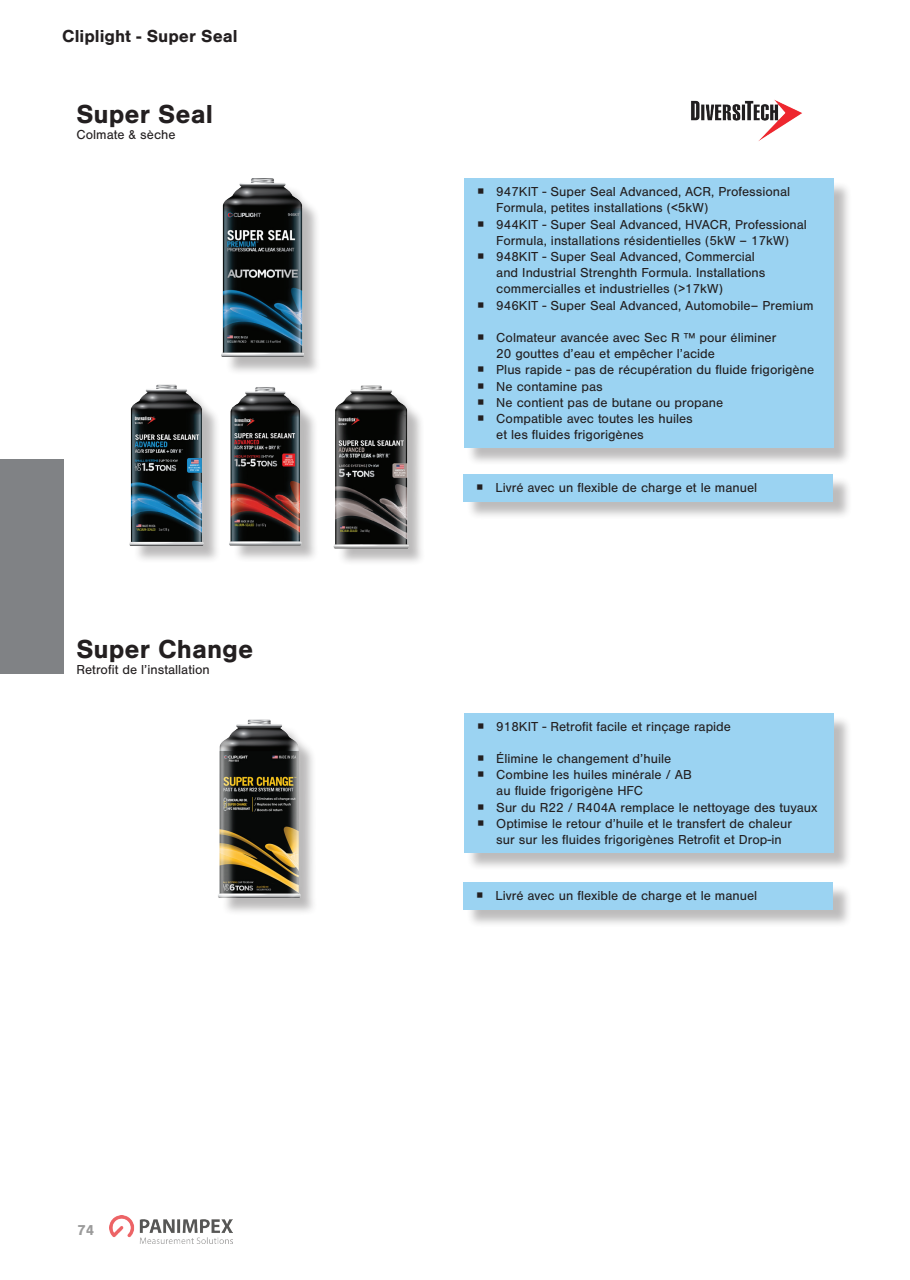
<style>
.page{position:relative;width:910px;height:1280px;background:#fff}
.page>*{position:absolute;margin:0;border:0;box-sizing:border-box;transform-origin:0 0}
.t1{font:700 27px "Nimbus San";color:#231f20}
.t2{font:700 18px "Nimbus San";color:#231f20}
.t3{font:700 15px "Nimbus San";color:#9a9a9a}
.t4{font:13.5px/16.2px "Nimbus San";color:#231f20}
</style>
<div class="page">
<img style="left:110px;top:1215px;width:123px;height:29px">
<div style="left:0;top:459px;width:64px;height:215px;background:#808285"></div>
<div style="left:466px;top:476px;width:386px;height:44px;background:#231f20;opacity:.3"></div>
<div style="left:463px;top:474px;width:370px;height:27px;background:#9bd3f2"></div>
<div style="left:467px;top:181px;width:385px;height:285px;background:#231f20;opacity:.3"></div>
<div style="left:464px;top:179px;width:369px;height:269px;background:#9bd3f2"></div>
<div style="left:467px;top:715px;width:385px;height:156px;background:#231f20;opacity:.3"></div>
<div style="left:464px;top:713px;width:369px;height:139px;background:#9bd3f2"></div>
<div style="left:466px;top:884px;width:386px;height:44px;background:#231f20;opacity:.3"></div>
<div style="left:463px;top:882px;width:370px;height:27px;background:#9bd3f2"></div>
<img style="left:691px;top:99px;width:111px;height:42px">
<div style="left:221px;top:722px;width:97px;height:194px;background:#231f20;opacity:.31"></div>
<img style="left:218px;top:719px;width:100px;height:184px">
<div style="left:224px;top:181px;width:98px;height:194px;background:#231f20;opacity:.31"></div>
<img style="left:222px;top:179px;width:82px;height:177px">
<div style="left:232px;top:390px;width:88px;height:173px;background:#231f20;opacity:.31"></div>
<img style="left:232px;top:387px;width:52px;height:164px">
<div style="left:132px;top:387px;width:90px;height:177px;background:#231f20;opacity:.31"></div>
<img style="left:129px;top:384px;width:121px;height:166px">
<div style="left:336px;top:388px;width:90px;height:178px;background:#231f20;opacity:.31"></div>
<img style="left:284px;top:385px;width:142px;height:166px">
<h2 class="t2" style="left:62px;top:26px;width:177px">Cliplight - Super Seal</h2>
<h1 class="t1" style="left:77px;top:99px;width:138px">Super Seal</h1>
<p class="t4" style="left:77px;top:127px;width:101px">Colmate &amp; sèche</p>
<h1 class="t1" style="left:77px;top:634px;width:178px">Super Change</h1>
<p class="t4" style="left:77px;top:662px;width:135px">Retrofit de l’installation</p>
<p class="t3" style="left:78px;top:1221px;width:18px">74</p>
<p class="t4" style="left:496px;top:184px;width:319px">947KIT - Super Seal Advanced, ACR, Professional Formula, petites installations (&lt;5kW)<br>944KIT - Super Seal Advanced, HVACR, Professional Formula, installations résidentielles (5kW – 17kW)<br>948KIT - Super Seal Advanced, Commercial<br>and Industrial Strenghth Formula. Installations commercialles et industrielles (&gt;17kW)<br>946KIT - Super Seal Advanced, Automobile– Premium</p>
<p class="t4" style="left:496px;top:330px;width:319px">Colmateur avancée avec Sec R ™ pour éliminer<br>20 gouttes d’eau et empêcher l’acide<br>Plus rapide - pas de récupération du fluide frigorigène Ne contamine pas<br>Ne contient pas de butane ou propane<br>Compatible avec toutes les huiles<br>et les fluides frigorigènes</p>
<p class="t4" style="left:495px;top:479px;width:263px">Livré avec un flexible de charge et le manuel</p>
<p class="t4" style="left:496px;top:718px;width:236px">918KIT - Retrofit facile et rinçage rapide</p>
<p class="t4" style="left:496px;top:750px;width:323px">Élimine le changement d’huile<br>Combine les huiles minérale / AB<br>au fluide frigorigène HFC<br>Sur du R22 / R404A remplace le nettoyage des tuyaux Optimise le retour d’huile et le transfert de chaleur<br>sur sur les fluides frigorigènes Retrofit et Drop-in</p>
<p class="t4" style="left:495px;top:887px;width:263px">Livré avec un flexible de charge et le manuel</p>
</div>
